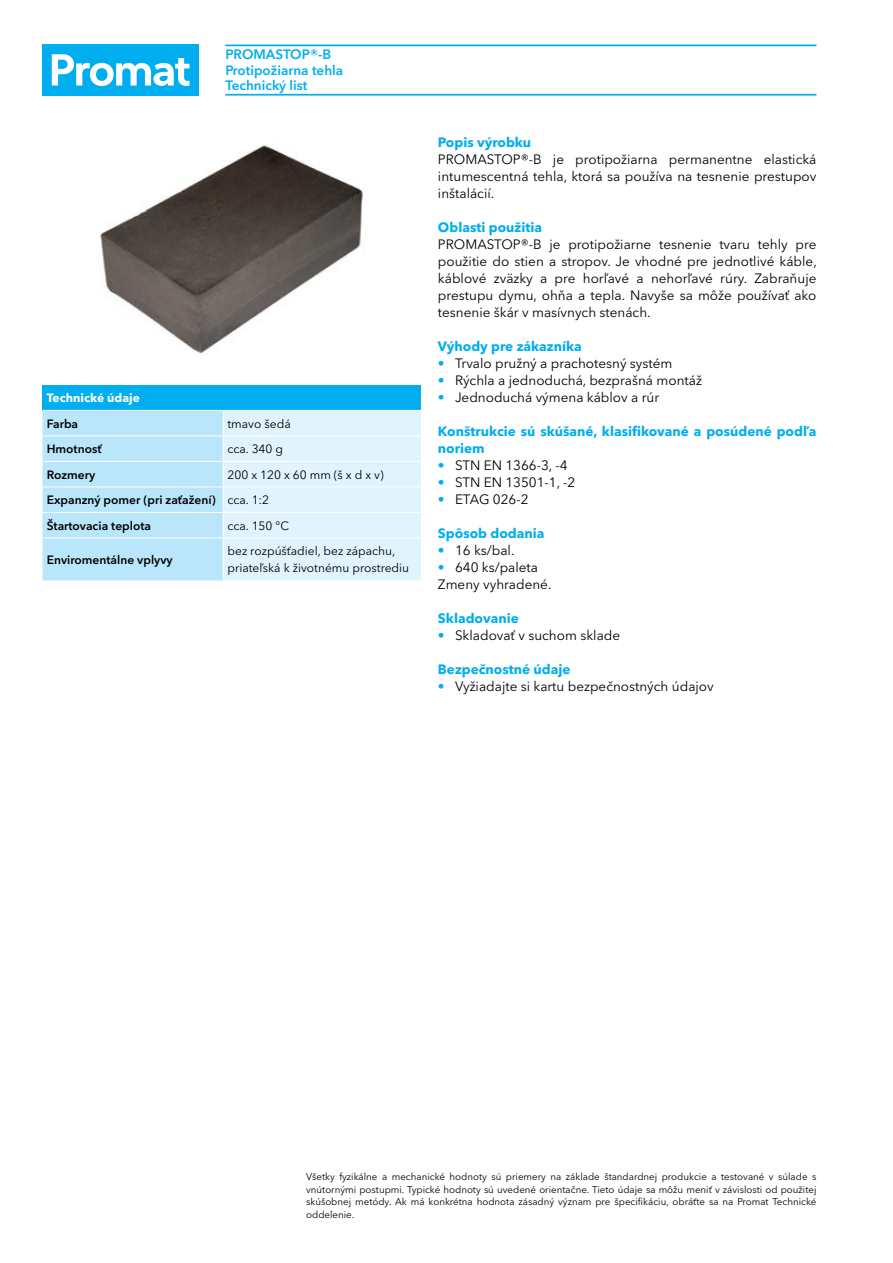
<style>
.page{position:relative;width:893px;height:1263px;background:#fff}
.page>*{position:absolute;margin:0;border:0;box-sizing:border-box;transform-origin:0 0}
.t1{font:13.5px/17px "Avenir Next W1 G";color:#000;text-align:justify}
.t2{font:700 13.5px/17px "Avenir Next W1 G";color:#00aeef}
.t3{font:600 13.5px/15.9px "Avenir Next W1 G";color:#00aeef}
.t4{font:600 12px/25.5px "Avenir Next W1 G";color:#000}
.t5{font:12px/17px "Avenir Next W1 G";color:#000}
.t6{font:700 12px "Avenir Next W1 G";color:#fff}
.t7{font:9.75px/12.8px "Avenir Next W1 G";color:#000;text-align:justify}
.s1{font-weight:400}
.s2{color:#00aeef}
</style>
<div class="page">
<hr style="left:225px;top:45px;width:591px;height:1px;background:#00aeef">
<hr style="left:225px;top:94px;width:591px;height:2px;background:#00aeef">
<div style="left:43px;top:385px;width:378px;height:25px;background:#00aeef"></div>
<svg style="left:43px;top:410px;width:378px;height:170px;background:#ceedfb"></svg>
<hr style="left:223px;top:538px;width:1px;height:42px;background:#fff">
<hr style="left:223px;top:410px;width:198px;height:1px;background:#fff">
<hr style="left:223px;top:435px;width:198px;height:1px;background:#fff">
<hr style="left:223px;top:461px;width:198px;height:1px;background:#fff">
<hr style="left:223px;top:486px;width:198px;height:1px;background:#fff">
<hr style="left:223px;top:512px;width:198px;height:1px;background:#fff">
<hr style="left:223px;top:537px;width:198px;height:1px;background:#fff">
<img style="left:100px;top:145px;width:263px;height:208px">
<div style="left:43px;top:45px;width:156px;height:51px;background:#00aeef"></div>
<svg style="left:52px;top:54px;width:138px;height:32px"></svg>
<p class="t3" style="left:225px;top:46px;width:119px">PROMASTOP®-B<br>Protipožiarna tehla<br>Technický list</p>
<p class="t6" style="left:47px;top:390px;width:95px">Technické údaje</p>
<p class="t4" style="left:47px;top:411px;width:33px">Farba</p>
<p class="t5" style="left:227px;top:415px;width:65px">tmavo šedá</p>
<p class="t4" style="left:47px;top:436px;width:56px">Hmotnosť</p>
<p class="t5" style="left:227px;top:440px;width:57px">cca. 340 g</p>
<p class="t4" style="left:47px;top:462px;width:50px">Rozmery</p>
<p class="t4" style="left:47px;top:462px;width:338px;text-indent:181px"><span class="s1">200 x 120 x 60 mm (š x d x v)<br></span>Expanzný pomer (pri zaťažení) <span class="s1">cca. 1:2<br></span>Štartovacia teplota</p>
<p class="t5" style="left:227px;top:517px;width:63px">cca. 150 °C</p>
<p class="t4" style="left:47px;top:547px;width:127px">Enviromentálne vplyvy</p>
<p class="t5" style="left:227px;top:543px;width:183px">bez rozpúšťadiel, bez zápachu, priateľská k životnému prostrediu</p>
<p class="t2" style="left:438px;top:133px;width:95px">Popis výrobku</p>
<p class="t1" style="left:438px;top:151px;width:380px">PROMASTOP®-B je protipožiarna permanentne elastická intumescentná tehla, ktorá sa používa na tesnenie prestupov inštalácií.</p>
<p class="t2" style="left:438px;top:218px;width:106px">Oblasti použitia</p>
<p class="t1" style="left:438px;top:236px;width:380px">PROMASTOP®-B je protipožiarne tesnenie tvaru tehly pre použitie do stien a stropov. Je vhodné pre jednotlivé káble, káblové zväzky a pre horľavé a nehorľavé rúry. Zabraňuje prestupu dymu, ohňa a tepla. Navyše sa môže používať ako tesnenie škár v masívnych stenách.</p>
<p class="t2" style="left:438px;top:338px;width:145px">Výhody pre zákazníka</p>
<p class="t1" style="left:438px;top:355px;width:236px"><span class="s2">•</span> Trvalo pružný a prachotesný systém</p>
<p class="t1" style="left:438px;top:372px;width:266px"><span class="s2">•</span> Rýchla a jednoduchá, bezprašná montáž</p>
<p class="t1" style="left:438px;top:389px;width:223px"><span class="s2">•</span> Jednoduchá výmena káblov a rúr</p>
<p class="t2" style="left:438px;top:423px;width:380px">Konštrukcie sú skúšané, klasifikované a posúdené podľa noriem</p>
<p class="t1" style="left:438px;top:457px;width:131px"><span class="s2">•</span> STN EN 1366-3, -4</p>
<p class="t1" style="left:438px;top:474px;width:139px"><span class="s2">•</span> STN EN 13501-1, -2</p>
<p class="t1" style="left:438px;top:491px;width:92px"><span class="s2">•</span> ETAG 026-2</p>
<p class="t2" style="left:438px;top:525px;width:108px">Spôsob dodania</p>
<p class="t1" style="left:438px;top:542px;width:78px"><span class="s2">•</span> 16 ks/bal.</p>
<p class="t1" style="left:438px;top:559px;width:115px"><span class="s2">•</span> 640 ks/paleta<br>Zmeny vyhradené.</p>
<p class="t2" style="left:438px;top:610px;width:82px">Skladovanie</p>
<p class="t1" style="left:438px;top:627px;width:184px"><span class="s2">•</span> Skladovať v suchom sklade</p>
<p class="t2" style="left:438px;top:661px;width:134px">Bezpečnostné údaje</p>
<p class="t1" style="left:438px;top:678px;width:277px"><span class="s2">•</span> Vyžiadajte si kartu bezpečnostných údajov</p>
<p class="t7" style="left:306px;top:1170px;width:512px">Všetky fyzikálne a mechanické hodnoty sú priemery na základe štandardnej produkcie a testované v súlade s vnútornými postupmi. Typické hodnoty sú uvedené orientačne. Tieto údaje sa môžu meniť v závislosti od použitej skúšobnej metódy. Ak má konkrétna hodnota zásadný význam pre špecifikáciu, obráťte sa na Promat Technické oddelenie.</p>
</div>
